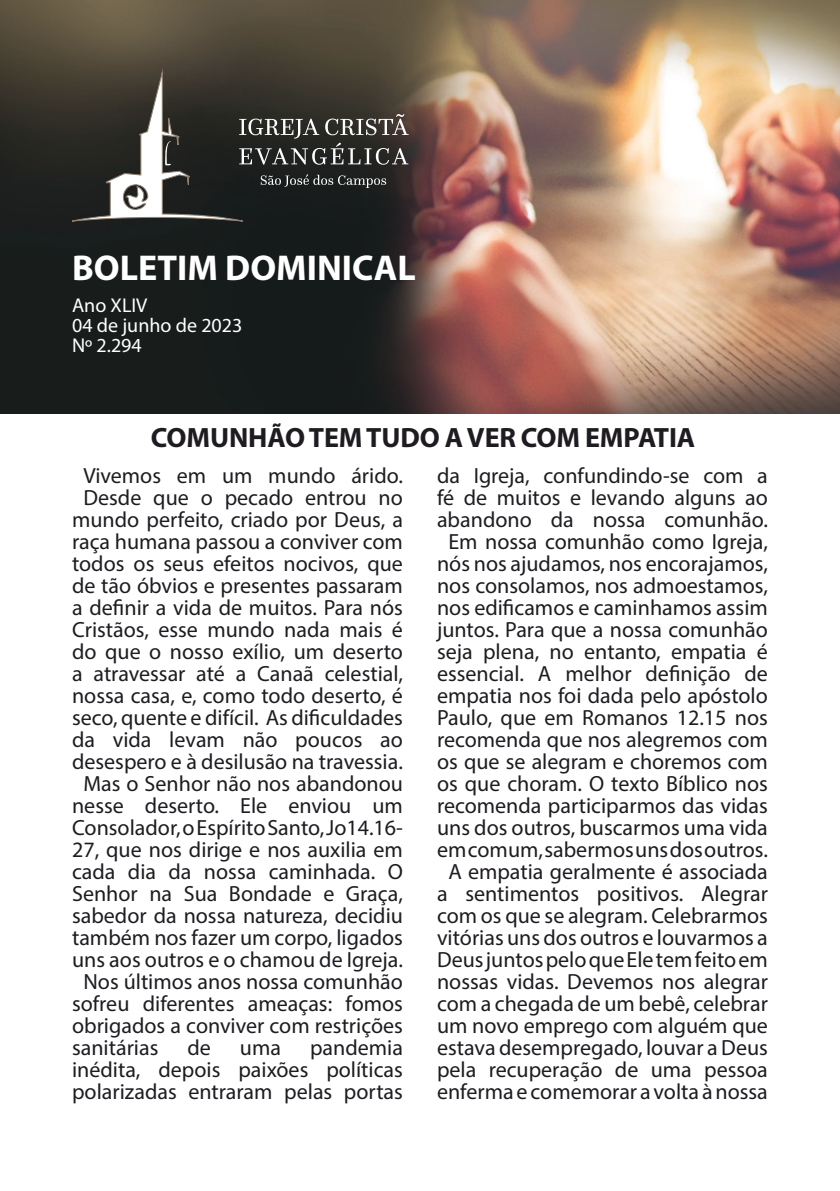
<style>
.page{position:relative;width:840px;height:1191px;background:#fff}
.page>*{position:absolute;margin:0;border:0;box-sizing:border-box;transform-origin:0 0}
.t1{font:700 36px "Myriad Pro";color:#fff}
.t2{font:700 28px "Myriad Pro";letter-spacing:-.005em;color:#1f1c21}
.t3{font:22px/22px "Myriad Pro";color:#1f1c21;text-align:center}
.t4{font:20px "Myriad Pro";color:#fff}
</style>
<div class="page">
<img style="left:0;top:0;width:839px;height:413px">
<svg style="left:71px;top:72px;width:337px;height:149px;background:#403f3b"></svg>
<p class="t1" style="left:72px;top:244px;width:345px">BOLETIM DOMINICAL</p>
<p class="t4" style="left:72px;top:292px;width:77px">Ano XLIV</p>
<p class="t4" style="left:72px;top:312px;width:172px">04 de junho de 2023</p>
<p class="t4" style="left:72px;top:332px;width:71px">Nº 2.294</p>
<p class="t2" style="left:151px;top:419px;width:545px">COMUNHÃO TEM TUDO A VER COM EMPATIA</p>
<p class="t3" style="left:83px;top:464px;width:321px">Vivemos em um mundo árido.</p>
<p class="t3" style="left:72px;top:486px;width:332px">Desde que o pecado entrou no mundo perfeito, criado por Deus, a raça humana passou a conviver com todos os seus efeitos nocivos, que de tão óbvios e presentes passaram a definir a vida de muitos. Para nós Cristãos, esse mundo nada mais é do que o nosso exílio, um deserto a atravessar até a Canaã celestial, nossa casa, e, como todo deserto, é seco, quente e difícil. As dificuldades da vida levam não poucos ao desespero e à desilusão na travessia.</p>
<p class="t3" style="left:72px;top:772px;width:332px">Mas o Senhor não nos abandonou nesse deserto. Ele enviou um<br>Consolador, o Espírito Santo, Jo14.16-<br>27, que nos dirige e nos auxilia em cada dia da nossa caminhada. O<br>Senhor na Sua Bondade e Graça, sabedor da nossa natureza, decidiu também nos fazer um corpo, ligados uns aos outros e o chamou de Igreja.</p>
<p class="t3" style="left:72px;top:970px;width:332px;text-align:justify;text-indent:11px">Nos últimos anos nossa comunhão sofreu diferentes ameaças: fomos obrigados a conviver com restrições sanitárias</p>
<p class="t3" style="left:72px;top:1036px;width:332px;text-align:justify;text-indent:238px">pandemia inédita, depois paixões políticas polarizadas entraram pelas portas</p>
<p class="t3" style="left:187px;top:1036px;width:25px">de</p>
<p class="t3" style="left:240px;top:1036px;width:43px">uma</p>
<p class="t3" style="left:437px;top:464px;width:332px;text-align:justify">da Igreja, confundindo-se com a fé de muitos e levando alguns ao abandono da nossa comunhão.</p>
<p class="t3" style="left:437px;top:530px;width:332px">Em nossa comunhão como Igreja, nós nos ajudamos, nos encorajamos, nos consolamos, nos admoestamos, nos edificamos e caminhamos assim juntos. Para que a nossa comunhão seja plena, no entanto, empatia é essencial. A melhor definição de empatia nos foi dada pelo apóstolo Paulo, que em Romanos 12.15 nos recomenda que nos alegremos com os que se alegram e choremos com os que choram. O texto Bíblico nos recomenda participarmos das vidas uns dos outros, buscarmos uma vida em comum, sabermos uns dos outros.</p>
<p class="t3" style="left:437px;top:860px;width:332px">A empatia geralmente é associada a sentimentos positivos. Alegrar com os que se alegram. Celebrarmos vitórias uns dos outros e louvarmos a Deus juntos pelo que Ele tem feito em nossas vidas. Devemos nos alegrar com a chegada de um bebê, celebrar um novo emprego com alguém que estava desempregado, louvar a Deus pela recuperação de uma pessoa enferma e comemorar a volta à nossa</p>
</div>
